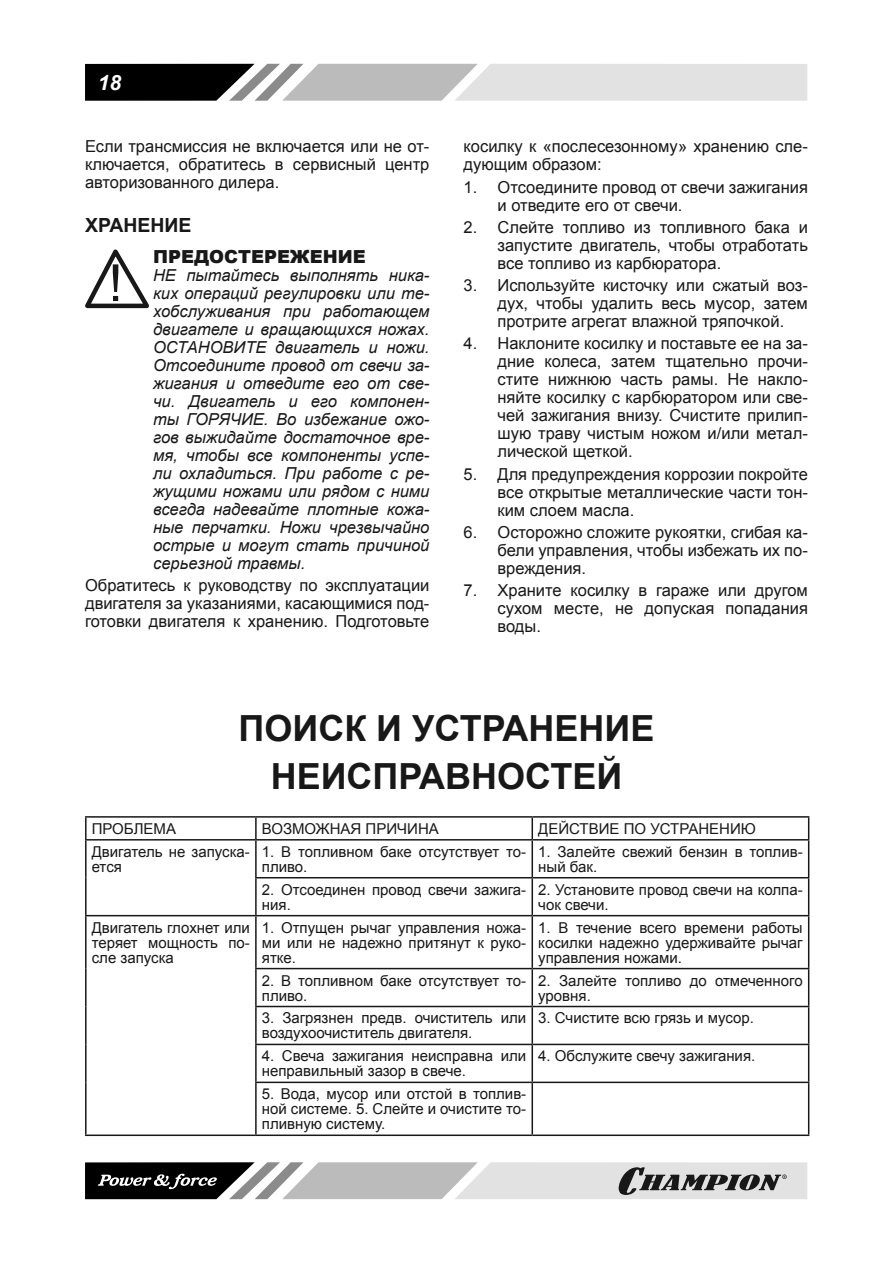
<style>
.page{position:relative;width:893px;height:1263px;background:#fff}
.page>*{position:absolute;margin:0;border:0;box-sizing:border-box;transform-origin:0 0}
.t1{font:700 36px/47.4px "Arial";color:#181818;text-align:center}
.t2{font:italic 700 21px "Arial";color:#fff}
.t3{font:700 19.5px "Arial";color:#181818}
.t4{font:900 18px "Arial";color:#181818}
.t5{font:16.5px/18px "Arial";color:#181818;text-align:justify}
.t6{font:italic 16.5px/18px "Arial";color:#181818;text-align:justify}
.t7{font:15px/15px "Arial";color:#181818}
</style>
<div class="page">
<svg style="left:85px;top:64px;width:722px;height:37px;background:#a9a9a9"></svg>
<svg style="left:85px;top:1162px;width:722px;height:37px;background:#a3a3a3"></svg>
<svg style="left:85px;top:249px;width:64px;height:60px"></svg>
<hr style="left:85px;top:816px;width:171px;height:2px;background:#181818">
<hr style="left:85px;top:818px;width:2px;height:21px;background:#181818">
<hr style="left:256px;top:816px;width:276px;height:2px;background:#181818">
<hr style="left:255px;top:818px;width:2px;height:21px;background:#181818">
<hr style="left:532px;top:816px;width:277px;height:2px;background:#181818">
<hr style="left:531px;top:818px;width:2px;height:21px;background:#181818">
<svg style="left:808px;top:818px;width:1px;height:21px"></svg>
<hr style="left:85px;top:839px;width:171px;height:1px;background:#181818">
<hr style="left:85px;top:840px;width:2px;height:38px;background:#181818">
<hr style="left:256px;top:839px;width:276px;height:1px;background:#181818">
<hr style="left:255px;top:840px;width:2px;height:37px;background:#181818">
<hr style="left:532px;top:839px;width:277px;height:1px;background:#181818">
<hr style="left:531px;top:840px;width:2px;height:37px;background:#181818">
<hr style="left:808px;top:840px;width:1px;height:37px;background:#181818">
<hr style="left:85px;top:878px;width:2px;height:37px;background:#181818">
<hr style="left:255px;top:877px;width:277px;height:1px;background:#181818">
<hr style="left:255px;top:878px;width:2px;height:37px;background:#181818">
<hr style="left:532px;top:877px;width:277px;height:1px;background:#181818">
<hr style="left:531px;top:878px;width:2px;height:37px;background:#181818">
<hr style="left:808px;top:878px;width:1px;height:37px;background:#181818">
<hr style="left:85px;top:915px;width:171px;height:1px;background:#181818">
<hr style="left:85px;top:916px;width:2px;height:52px;background:#181818">
<hr style="left:256px;top:915px;width:276px;height:1px;background:#181818">
<hr style="left:255px;top:916px;width:2px;height:52px;background:#181818">
<hr style="left:532px;top:915px;width:277px;height:1px;background:#181818">
<hr style="left:531px;top:916px;width:2px;height:52px;background:#181818">
<hr style="left:808px;top:916px;width:1px;height:52px;background:#181818">
<hr style="left:85px;top:968px;width:2px;height:38px;background:#181818">
<hr style="left:255px;top:968px;width:277px;height:1px;background:#181818">
<hr style="left:255px;top:969px;width:2px;height:37px;background:#181818">
<hr style="left:532px;top:968px;width:277px;height:1px;background:#181818">
<hr style="left:531px;top:969px;width:2px;height:37px;background:#181818">
<hr style="left:808px;top:969px;width:1px;height:37px;background:#181818">
<hr style="left:85px;top:1006px;width:2px;height:38px;background:#181818">
<hr style="left:255px;top:1006px;width:277px;height:1px;background:#181818">
<hr style="left:255px;top:1007px;width:2px;height:37px;background:#181818">
<hr style="left:532px;top:1006px;width:277px;height:1px;background:#181818">
<hr style="left:531px;top:1007px;width:2px;height:37px;background:#181818">
<hr style="left:808px;top:1007px;width:1px;height:37px;background:#181818">
<hr style="left:85px;top:1044px;width:2px;height:38px;background:#181818">
<hr style="left:255px;top:1044px;width:277px;height:1px;background:#181818">
<hr style="left:255px;top:1045px;width:2px;height:36px;background:#181818">
<hr style="left:532px;top:1044px;width:277px;height:1px;background:#181818">
<hr style="left:531px;top:1045px;width:2px;height:36px;background:#181818">
<hr style="left:808px;top:1045px;width:1px;height:36px;background:#181818">
<hr style="left:85px;top:1082px;width:2px;height:52px;background:#181818">
<hr style="left:255px;top:1081px;width:277px;height:2px;background:#181818">
<hr style="left:255px;top:1083px;width:2px;height:51px;background:#181818">
<hr style="left:532px;top:1081px;width:277px;height:2px;background:#181818">
<hr style="left:531px;top:1083px;width:2px;height:51px;background:#181818">
<hr style="left:808px;top:1083px;width:1px;height:51px;background:#181818">
<hr style="left:85px;top:1134px;width:171px;height:2px;background:#181818">
<hr style="left:256px;top:1134px;width:276px;height:2px;background:#181818">
<hr style="left:532px;top:1134px;width:277px;height:2px;background:#181818">
<p class="t2" style="left:98px;top:70px;width:25px">18</p>
<p class="t5" style="left:85px;top:138px;width:346px">Если трансмиссия не включается или не от&shy;ключается, обратитесь в сервисный центр авторизованного дилера.</p>
<p class="t3" style="left:85px;top:212px;width:108px">ХРАНЕНИЕ</p>
<p class="t4" style="left:153px;top:244px;width:214px">ПРЕДОСТЕРЕЖЕНИЕ</p>
<p class="t6" style="left:153px;top:267px;width:278px">НЕ пытайтесь выполнять ника&shy;ких операций регулировки или те&shy;хобслуживания при работающем двигателе и вращающихся ножах.<br>ОСТАНОВИТЕ двигатель и ножи.<br>Отсоедините провод от свечи за&shy;жигания и отведите его от све&shy;чи. Двигатель и его компонен&shy;ты ГОРЯЧИЕ. Во избежание ожо&shy;гов выжидайте достаточное вре&shy;мя, чтобы все компоненты успе&shy;ли охладиться. При работе с ре&shy;жущими ножами или рядом с ними всегда надевайте плотные кожа&shy;ные перчатки. Ножи чрезвычайно острые и могут стать причиной серьезной травмы.</p>
<p class="t5" style="left:85px;top:577px;width:346px">Обратитесь к руководству по эксплуатации двигателя за указаниями, касающимися под&shy;готовки двигателя к хранению. Подготовьте</p>
<p class="t5" style="left:463px;top:138px;width:346px">косилку к «послесезонному» хранению сле&shy;дующим образом:</p>
<p class="t5" style="left:497px;top:178px;width:312px;text-indent:-34px">1. Отсоедините провод от свечи зажигания и отведите его от свечи.</p>
<p class="t5" style="left:497px;top:218px;width:312px;text-indent:-34px">2. Слейте топливо из топливного бака и запустите двигатель, чтобы отработать все топливо из карбюратора.</p>
<p class="t5" style="left:497px;top:276px;width:312px;text-indent:-34px">3. Используйте кисточку или сжатый воз&shy;дух, чтобы удалить весь мусор, затем протрите агрегат влажной тряпочкой.</p>
<p class="t5" style="left:497px;top:335px;width:312px;text-indent:-34px">4. Наклоните косилку и поставьте ее на за&shy;дние колеса, затем тщательно прочи&shy;стите нижнюю часть рамы. Не накло&shy;няйте косилку с карбюратором или све&shy;чей зажигания внизу. Счистите прилип&shy;шую траву чистым ножом и/или метал&shy;лической щеткой.</p>
<p class="t5" style="left:497px;top:465px;width:312px;text-indent:-34px">5. Для предупреждения коррозии покройте все открытые металлические части тон&shy;ким слоем масла.</p>
<p class="t5" style="left:497px;top:523px;width:312px;text-indent:-34px">6. Осторожно сложите рукоятки, сгибая ка&shy;бели управления, чтобы избежать их по&shy;вреждения.</p>
<p class="t5" style="left:497px;top:581px;width:312px;text-indent:-34px">7. Храните косилку в гараже или другом сухом месте, не допуская попадания воды.</p>
<h1 class="t1" style="left:239px;top:706px;width:417px">ПОИСК И УСТРАНЕНИЕ<br>НЕИСПРАВНОСТЕЙ</h1>
<p class="t7" style="left:92px;top:821px;width:86px">ПРОБЛЕМА</p>
<p class="t7" style="left:262px;top:821px;width:178px">ВОЗМОЖНАЯ ПРИЧИНА</p>
<p class="t7" style="left:538px;top:821px;width:219px">ДЕЙСТВИЕ ПО УСТРАНЕНИЮ</p>
<p class="t7" style="left:92px;top:844px;width:160px">Двигатель не запуска&shy;ется</p>
<p class="t7" style="left:262px;top:844px;width:266px">1. В топливном баке отсутствует то&shy;пливо.</p>
<p class="t7" style="left:538px;top:844px;width:266px">1. Залейте свежий бензин в топлив&shy;ный бак.</p>
<p class="t7" style="left:262px;top:882px;width:266px">2. Отсоединен провод свечи зажига&shy;ния.</p>
<p class="t7" style="left:538px;top:882px;width:266px">2. Установите провод свечи на колпа&shy;чок свечи.</p>
<p class="t7" style="left:92px;top:920px;width:160px;text-align:justify">Двигатель глохнет или теряет мощность по&shy;сле запуска</p>
<p class="t7" style="left:262px;top:920px;width:266px;text-align:justify">1. Отпущен рычаг управления ножа&shy;ми или не надежно притянут к руко&shy;ятке.</p>
<p class="t7" style="left:538px;top:920px;width:266px;text-align:justify">1. В течение всего времени работы косилки надежно удерживайте рычаг управления ножами.</p>
<p class="t7" style="left:262px;top:973px;width:266px">2. В топливном баке отсутствует то&shy;пливо.</p>
<p class="t7" style="left:538px;top:973px;width:266px">2. Залейте топливо до отмеченного уровня.</p>
<p class="t7" style="left:262px;top:1011px;width:266px">3. Загрязнен предв. очиститель или воздухоочиститель двигателя.</p>
<p class="t7" style="left:538px;top:1011px;width:217px">3. Счистите всю грязь и мусор.</p>
<p class="t7" style="left:262px;top:1049px;width:266px">4. Свеча зажигания неисправна или неправильный зазор в свече.</p>
<p class="t7" style="left:538px;top:1049px;width:219px">4. Обслужите свечу зажигания.</p>
<p class="t7" style="left:262px;top:1087px;width:266px;text-align:justify">5. Вода, мусор или отстой в топлив&shy;ной системе. 5. Слейте и очистите то&shy;пливную систему.</p>
</div>
